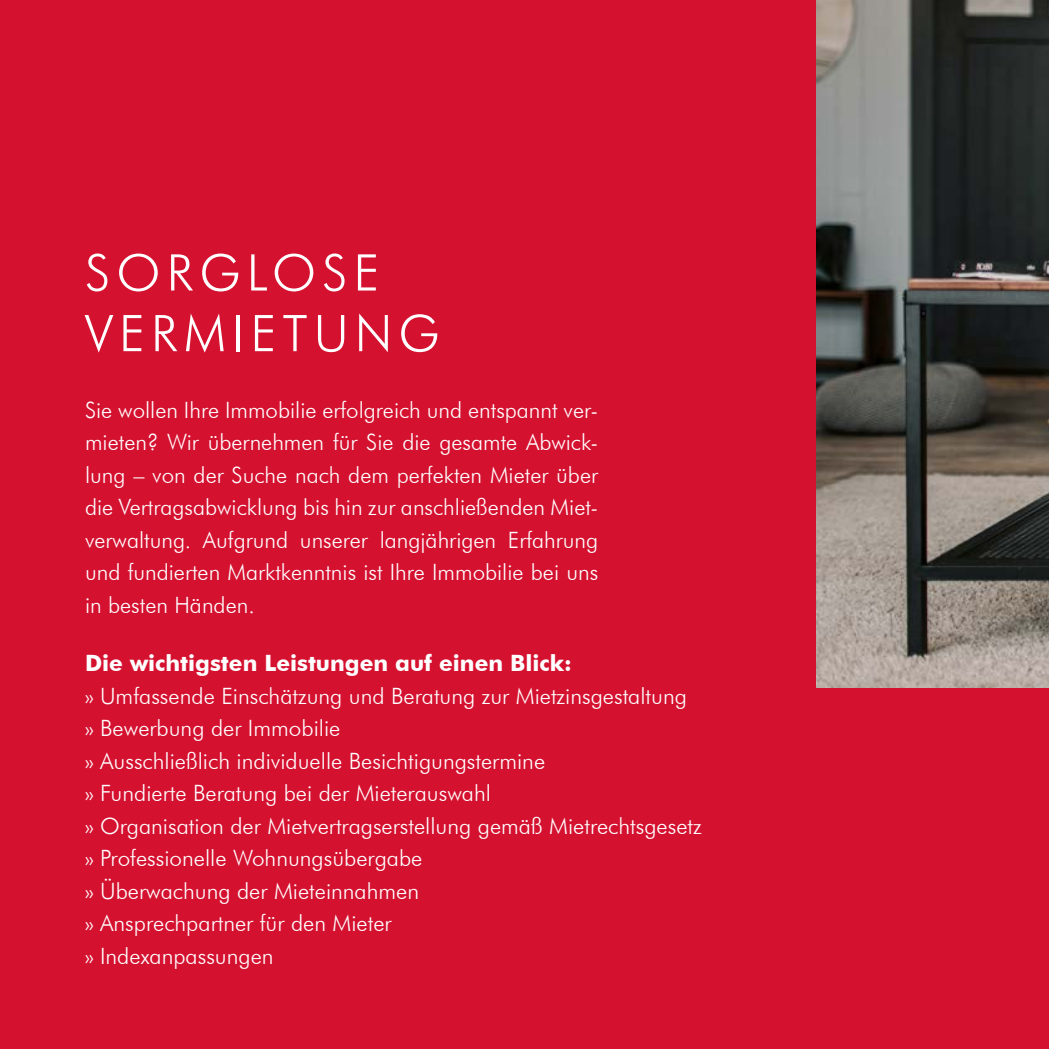
<style>
.page{position:relative;width:1049px;height:1049px;background:#d51130}
.page>*{position:absolute;margin:0;border:0;box-sizing:border-box;transform-origin:0 0}
.t1{font:300 50.5px/60.8px "Futura BT";letter-spacing:.12em;color:#fff}
.t2{font:300 22.5px/32.5px "Futura BT";color:#fff;text-align:justify}
.t3{font:700 22.5px "Futura BT";color:#fff}
</style>
<div class="page">
<img style="left:816px;top:0;width:233px;height:687px">
<h1 class="t1" style="left:85px;top:242px;width:356px">SORGLOSE<br>VERMIETUNG</h1>
<p class="t2" style="left:85px;top:393px;width:515px">Sie wollen Ihre Immobilie erfolgreich und entspannt ver&shy;mieten? Wir übernehmen für Sie die gesamte Abwick&shy;lung – von der Suche nach dem perfekten Mieter über die Vertragsabwicklung bis hin zur anschließenden Miet&shy;verwaltung. Aufgrund unserer langjährigen Erfahrung und fundierten Marktkenntnis ist Ihre Immobilie bei uns in besten Händen.</p>
<p class="t3" style="left:85px;top:650px;width:488px">Die wichtigsten Leistungen auf einen Blick:</p>
<p class="t2" style="left:85px;top:679px;width:618px;text-align:left">» Umfassende Einschätzung und Beratung zur Mietzinsgestaltung<br>» Bewerbung der Immobilie<br>» Ausschließlich individuelle Besichtigungstermine<br>» Fundierte Beratung bei der Mieterauswahl<br>» Organisation der Mietvertragserstellung gemäß Mietrechtsgesetz » Professionelle Wohnungsübergabe<br>» Überwachung der Mieteinnahmen<br>» Ansprechpartner für den Mieter<br>» Indexanpassungen</p>
</div>
